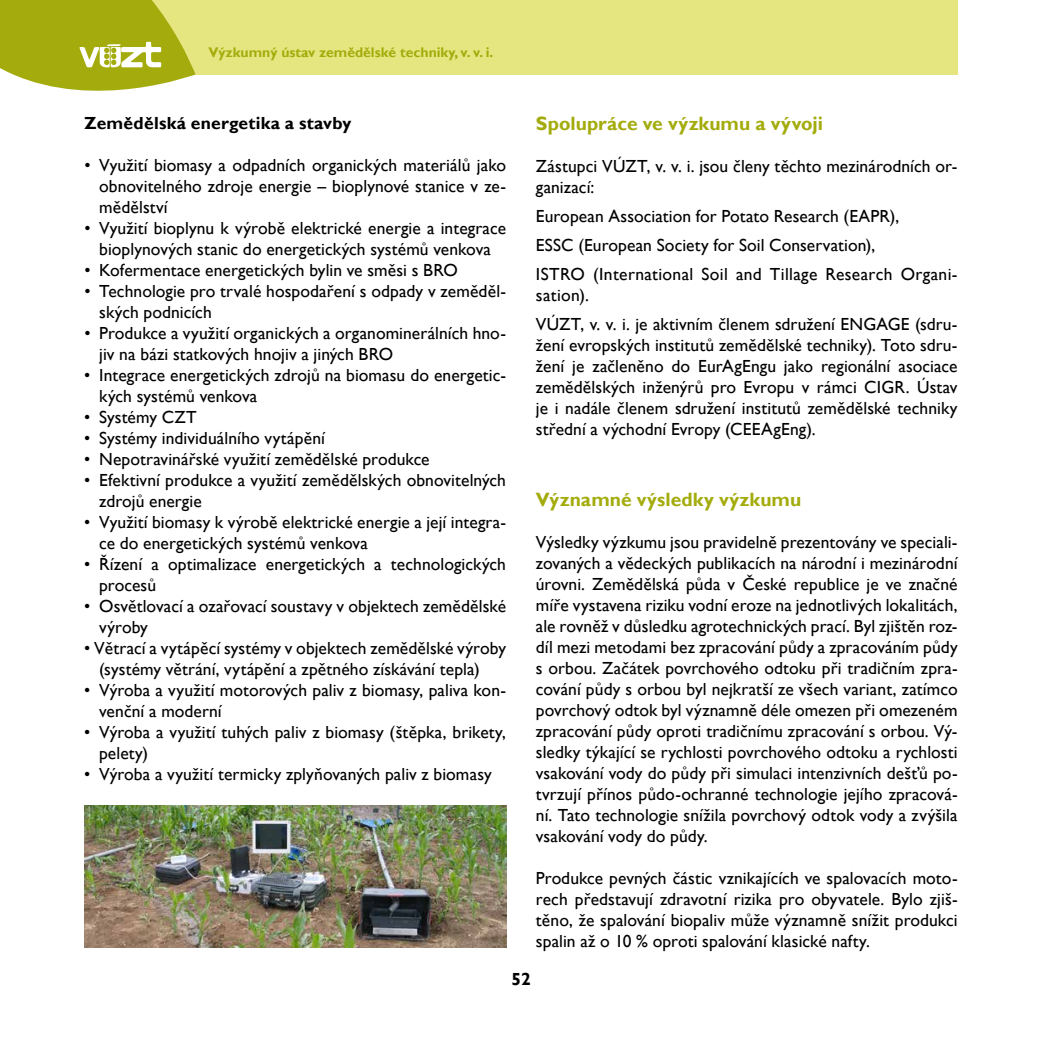
<style>
.page{position:relative;width:1042px;height:1042px;background:#fff}
.page>*{position:absolute;margin:0;border:0;box-sizing:border-box;transform-origin:0 0}
.t1{font:700 19.25px "Gill Sans";color:#a3ac0c}
.t2{font:17.5px/21px "Gill Sans";letter-spacing:.005em;color:#000}
.t3{font:700 17.5px "Gill Sans";letter-spacing:.015em;color:#000}
.t4{font:700 14px "Gill Sans";color:#a3ac0c}
</style>
<div class="page">
<div style="left:84px;top:0;width:873px;height:74px;background:#e6e680"></div>
<svg style="left:0;top:0;width:195px;height:91px;background:#b4bb34"></svg>
<img style="left:84px;top:805px;width:422px;height:142px">
<p class="t4" style="left:208px;top:44px;width:286px">Výzkumný ústav zemědělské techniky, v. v. i.</p>
<p class="t3" style="left:84px;top:112px;width:269px">Zemědělská energetika a stavby</p>
<p class="t2" style="left:99px;top:155px;width:408px;text-align:justify;text-indent:-15px">• Využití biomasy a odpadních organických materiálů jako obnovitelného zdroje energie – bioplynové stanice v ze&shy;mědělství</p>
<p class="t2" style="left:84px;top:218px;width:423px;text-align:center">• Využití bioplynu k výrobě elektrické energie a integrace bioplynových stanic do energetických systémů venkova</p>
<p class="t2" style="left:84px;top:260px;width:375px">• Kofermentace energetických bylin ve směsi s BRO</p>
<p class="t2" style="left:99px;top:281px;width:408px;text-indent:-15px">• Technologie pro trvalé hospodaření s odpady v zeměděl&shy;ských podnicích</p>
<p class="t2" style="left:99px;top:323px;width:408px;text-indent:-15px">• Produkce a využití organických a organominerálních hno&shy;jiv na bázi statkových hnojiv a jiných BRO</p>
<p class="t2" style="left:99px;top:365px;width:408px;text-indent:-15px">• Integrace energetických zdrojů na biomasu do energetic&shy;kých systémů venkova</p>
<p class="t2" style="left:84px;top:407px;width:114px">• Systémy CZT</p>
<p class="t2" style="left:84px;top:428px;width:242px">• Systémy individuálního vytápění</p>
<p class="t2" style="left:84px;top:449px;width:347px">• Nepotravinářské využití zemědělské produkce</p>
<p class="t2" style="left:99px;top:470px;width:408px;text-indent:-15px">• Efektivní produkce a využití zemědělských obnovitelných zdrojů energie</p>
<p class="t2" style="left:99px;top:512px;width:408px;text-indent:-15px">• Využití biomasy k výrobě elektrické energie a její integra&shy;ce do energetických systémů venkova</p>
<p class="t2" style="left:99px;top:554px;width:408px;text-indent:-15px">• Řízení a optimalizace energetických a technologických procesů</p>
<p class="t2" style="left:99px;top:596px;width:408px;text-indent:-15px">• Osvětlovací a ozařovací soustavy v objektech zemědělské výroby</p>
<p class="t2" style="left:99px;top:638px;width:408px;text-indent:-15px">• Větrací a vytápěcí systémy v objektech zemědělské výroby (systémy větrání, vytápění a zpětného získávání tepla)</p>
<p class="t2" style="left:99px;top:680px;width:408px;text-indent:-15px">• Výroba a využití motorových paliv z biomasy, paliva kon&shy;venční a moderní</p>
<p class="t2" style="left:99px;top:722px;width:408px;text-indent:-15px">• Výroba a využití tuhých paliv z biomasy (štěpka, brikety, pelety)</p>
<p class="t2" style="left:84px;top:764px;width:409px">• Výroba a využití termicky zplyňovaných paliv z biomasy</p>
<p class="t1" style="left:536px;top:112px;width:289px">Spolupráce ve výzkumu a vývoji</p>
<p class="t2" style="left:536px;top:156px;width:423px">Zástupci VÚZT, v. v. i. jsou členy těchto mezinárodních or&shy;ganizací:</p>
<p class="t2" style="left:536px;top:202px;width:423px;line-height:28.9px">European Association for Potato Research (EAPR),<br>ESSC (European Society for Soil Conservation),<br>ISTRO (International Soil and Tillage Research Organi-</p>
<p class="t2" style="left:536px;top:281px;width:423px;line-height:28.9px">sation).<br>VÚZT, v. v. i. je aktivním členem sdružení ENGAGE (sdru-</p>
<p class="t2" style="left:536px;top:335px;width:423px;text-align:justify">žení evropských institutů zemědělské techniky). Toto sdru&shy;žení je začleněno do EurAgEngu jako regionální asociace zemědělských inženýrů pro Evropu v rámci CIGR. Ústav je i nadále členem sdružení institutů zemědělské techniky střední a východní Evropy (CEEAgEng).</p>
<p class="t1" style="left:536px;top:487px;width:267px">Významné výsledky výzkumu</p>
<p class="t2" style="left:536px;top:531px;width:423px;text-align:justify">Výsledky výzkumu jsou pravidelně prezentovány ve speciali&shy;zovaných a vědeckých publikacích na národní i mezinárodní úrovni. Zemědělská půda v České republice je ve značné míře vystavena riziku vodní eroze na jednotlivých lokalitách, ale rovněž v důsledku agrotechnických prací. Byl zjištěn roz&shy;díl mezi metodami bez zpracování půdy a zpracováním půdy s orbou. Začátek povrchového odtoku při tradičním zpra&shy;cování půdy s orbou byl nejkratší ze všech variant, zatímco povrchový odtok byl významně déle omezen při omezeném zpracování půdy oproti tradičnímu zpracování s orbou. Vý&shy;sledky týkající se rychlosti povrchového odtoku a rychlosti vsakování vody do půdy při simulaci intenzivních dešťů po&shy;tvrzují přínos půdo-ochranné technologie jejího zpracová&shy;ní. Tato technologie snížila povrchový odtok vody a zvýšila vsakování vody do půdy.</p>
<p class="t2" style="left:536px;top:867px;width:423px;text-align:justify">Produkce pevných částic vznikajících ve spalovacích moto&shy;rech představují zdravotní rizika pro obyvatele. Bylo zjiš&shy;těno, že spalování biopaliv může významně snížit produkci spalin až o 10 % oproti spalování klasické nafty.</p>
<p class="t3" style="left:511px;top:968px;width:21px">52</p>
</div>
